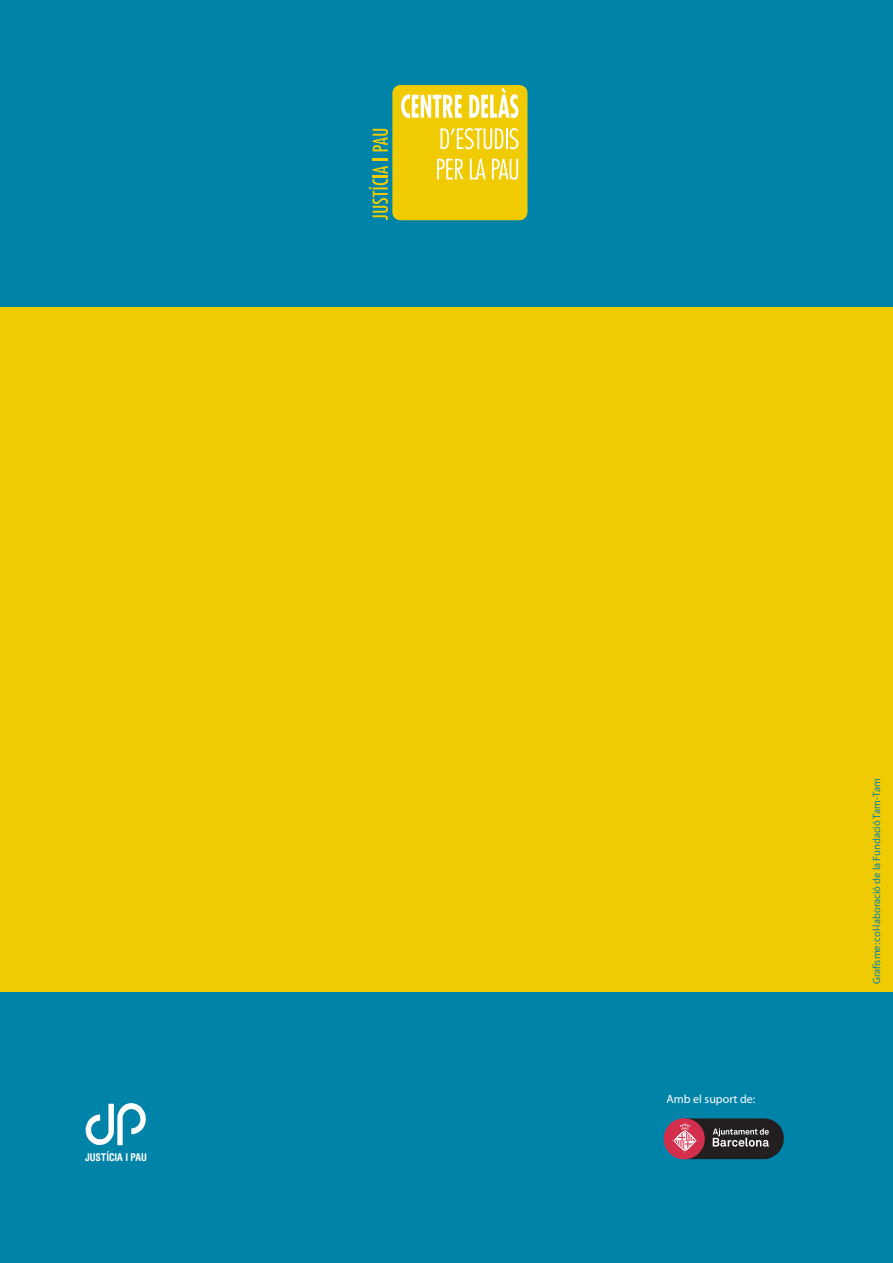
<style>
.page{position:relative;width:893px;height:1263px;background:#0083a9}
.page>*{position:absolute;margin:0;border:0;box-sizing:border-box;transform-origin:0 0}
.t1{font:12px "Myriad";color:#fff}
.t2{font:700 condensed 10.8px "Helvetica Rounded";color:#fff}
.t3{font:10.5px "Myriad";color:#0083a9}
</style>
<div class="page">
<div style="left:0;top:307px;width:893px;height:684px;background:#f0cb02"></div>
<svg style="left:85px;top:1103px;width:61px;height:42px"></svg>
<div style="left:664px;top:1118px;width:41px;height:41px;background:#d32e4c;border-radius:50%"></div>
<svg style="left:672px;top:1118px;width:112px;height:41px"></svg>
<div style="left:392px;top:85px;width:135px;height:135px;background:#f0cb02;border-radius:8px"></div>
<svg style="left:368px;top:166px;width:20px;height:54px"></svg>
<svg style="left:373px;top:158px;width:15px;height:2px"></svg>
<svg style="left:373px;top:129px;width:15px;height:22px"></svg>
<svg style="left:437px;top:159px;width:26px;height:20px"></svg>
<svg style="left:470px;top:159px;width:16px;height:20px"></svg>
<svg style="left:492px;top:159px;width:26px;height:21px"></svg>
<svg style="left:440px;top:128px;width:63px;height:21px"></svg>
<hr style="left:506px;top:128px;width:2px;height:21px;background:#fff">
<svg style="left:509px;top:128px;width:9px;height:21px"></svg>
<svg style="left:401px;top:88px;width:117px;height:30px"></svg>
<p class="t2" style="left:85px;top:1151px;width:63px">JUSTÍCIA I PAU</p>
<p class="t1" style="left:666px;top:1093px;width:90px">Amb el suport de:</p>
<p class="t3" style="left:872px;top:984px;width:207px;rotate:-90deg">Grafisme: col·laboració de la Fundació Tam-Tam</p>
</div>
